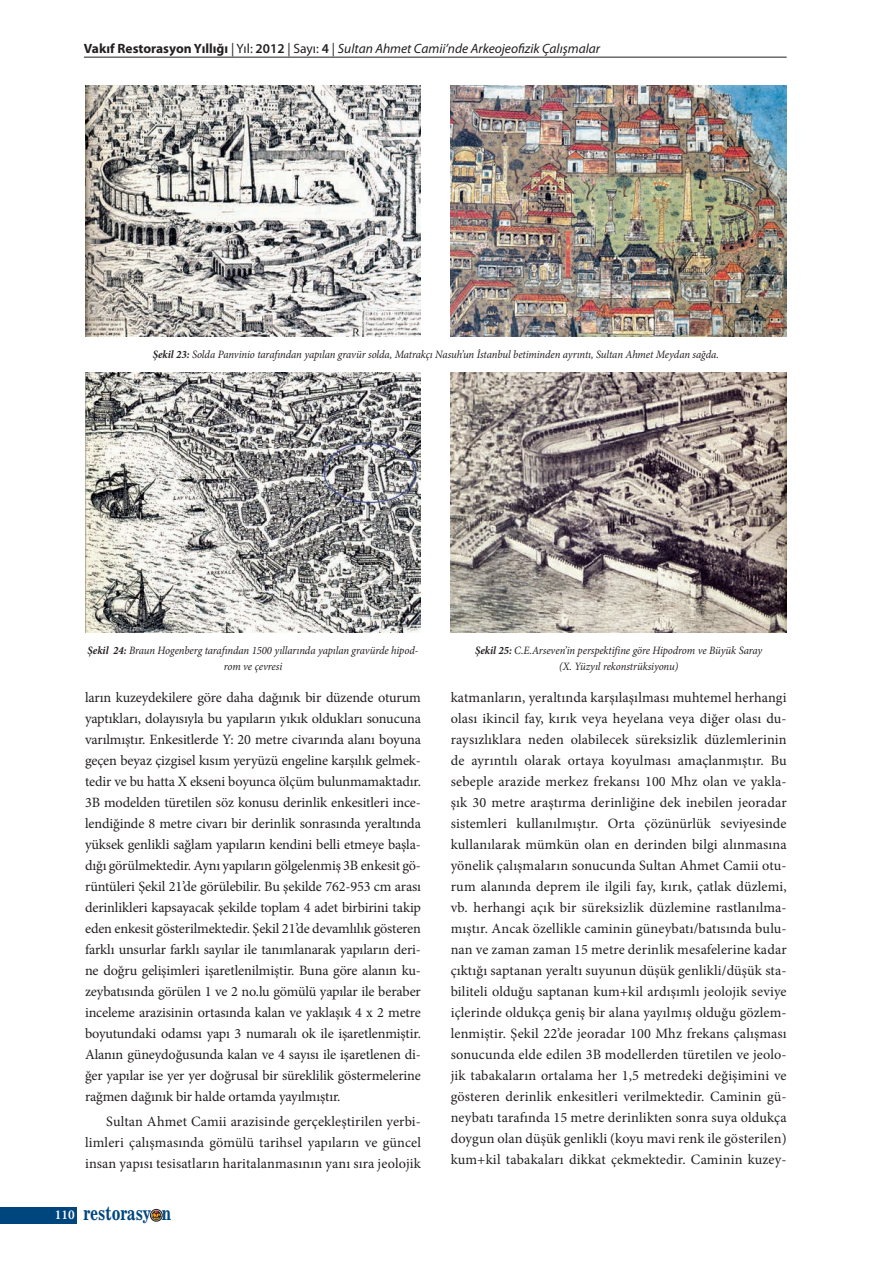
<style>
.page{position:relative;width:893px;height:1263px;background:#fff}
.page>*{position:absolute;margin:0;border:0;box-sizing:border-box;transform-origin:0 0}
.t1{font:17.7px "News 701 BT Bold A";color:#00467e;scale:.8 1}
.t2{font:14.25px/21px "Minion Pro";letter-spacing:.005em;color:#231f20;text-align:justify}
.t3{font:italic 13.5px "Myriad Pro";color:#231f20}
.t4{font:italic 11.25px/16.5px "Minion Pro";letter-spacing:-.01em;color:#231f20;text-align:center;scale:.95 1}
.s1{font-weight:700;font-style:normal}
.s2{font-style:normal}
.s3{font-weight:600;font-style:normal}
.s4{font-weight:700}
.s5{font-family:"Minion Pro";font-weight:600;font-size:13.5px;color:#fff}
</style>
<div class="page">
<hr style="left:84px;top:57px;width:703px;height:1px;background:#231f20">
<div style="left:0;top:1207px;width:77px;height:16px;background:#00467e"></div>
<div style="left:150px;top:1209px;width:12px;height:12px;border:1px solid #231f20;border-radius:50%"></div>
<svg style="left:151px;top:1210px;width:11px;height:11px"></svg>
<img style="left:85px;top:85px;width:336px;height:251px">
<img style="left:451px;top:85px;width:336px;height:251px">
<img style="left:85px;top:373px;width:336px;height:259px">
<img style="left:451px;top:373px;width:336px;height:259px">
<p class="t3" style="left:84px;top:41px;width:518px"><span class="s1">Vakıf Restorasyon Yıllığı</span> <span class="s2">| Yıl:</span> <span class="s3">2012</span> <span class="s2">| Sayı:</span> <span class="s3">4</span> <span class="s2">|</span> Sultan Ahmet Camii’nde Arkeojeofizik Çalışmalar</p>
<p class="t4" style="left:153px;top:346px;width:597px"><span class="s4">Şekil 23:</span> Solda Panvinio tarafından yapılan gravür solda, Matrakçı Nasuh’un İstanbul betiminden ayrıntı, Sultan Ahmet Meydan sağda.</p>
<p class="t4" style="left:88px;top:642px;width:350px"><span class="s4">Şekil 24:</span> Braun Hogenberg tarafından 1500 yıllarında yapılan gravürde hipod&shy;rom ve çevresi</p>
<p class="t4" style="left:475px;top:642px;width:304px"><span class="s4">Şekil 25:</span> C.E.Arseven’in perspektifine göre Hipodrom ve Büyük Saray (X. Yüzyıl rekonstrüksiyonu)</p>
<p class="t2" style="left:85px;top:687px;width:337px">ların kuzeydekilere göre daha dağınık bir düzende oturum yaptıkları, dolayısıyla bu yapıların yıkık oldukları sonucuna varılmıştır. Enkesitlerde Y: 20 metre civarında alanı boyuna geçen beyaz çizgisel kısım yeryüzü engeline karşılık gelmek&shy;tedir ve bu hatta X ekseni boyunca ölçüm bulunmamaktadır.<br>3B modelden türetilen söz konusu derinlik enkesitleri ince&shy;lendiğinde 8 metre civarı bir derinlik sonrasında yeraltında yüksek genlikli sağlam yapıların kendini belli etmeye başla&shy;dığı görülmektedir. Aynı yapıların gölgelenmiş 3B enkesit gö&shy;rüntüleri Şekil 21’de görülebilir. Bu şekilde 762-953 cm arası derinlikleri kapsayacak şekilde toplam 4 adet birbirini takip eden enkesit gösterilmektedir. Şekil 21’de devamlılık gösteren farklı unsurlar farklı sayılar ile tanımlanarak yapıların deri&shy;ne doğru gelişimleri işaretlenilmiştir. Buna göre alanın ku&shy;zeybatısında görülen 1 ve 2 no.lu gömülü yapılar ile beraber inceleme arazisinin ortasında kalan ve yaklaşık 4 x 2 metre boyutundaki odamsı yapı 3 numaralı ok ile işaretlenmiştir.<br>Alanın güneydoğusunda kalan ve 4 sayısı ile işaretlenen di&shy;ğer yapılar ise yer yer doğrusal bir süreklilik göstermelerine rağmen dağınık bir halde ortamda yayılmıştır.</p>
<p class="t2" style="left:85px;top:1111px;width:337px;text-indent:21px">Sultan Ahmet Camii arazisinde gerçekleştirilen yerbi&shy;limleri çalışmasında gömülü tarihsel yapıların ve güncel insan yapısı tesisatların haritalanmasının yanı sıra jeolojik</p>
<p class="t1" style="left:55px;top:1203px;width:147px"><span class="s5">110</span> restorasy n</p>
<p class="t2" style="left:451px;top:687px;width:337px">katmanların, yeraltında karşılaşılması muhtemel herhangi olası ikincil fay, kırık veya heyelana veya diğer olası du&shy;raysızlıklara neden olabilecek süreksizlik düzlemlerinin de ayrıntılı olarak ortaya koyulması amaçlanmıştır. Bu sebeple arazide merkez frekansı 100 Mhz olan ve yakla&shy;şık 30 metre araştırma derinliğine dek inebilen jeoradar sistemleri kullanılmıştır. Orta çözünürlük seviyesinde kullanılarak mümkün olan en derinden bilgi alınmasına yönelik çalışmaların sonucunda Sultan Ahmet Camii otu&shy;rum alanında deprem ile ilgili fay, kırık, çatlak düzlemi, vb. herhangi açık bir süreksizlik düzlemine rastlanılma&shy;mıştır. Ancak özellikle caminin güneybatı/batısında bulu&shy;nan ve zaman zaman 15 metre derinlik mesafelerine kadar çıktığı saptanan yeraltı suyunun düşük genlikli/düşük sta&shy;biliteli olduğu saptanan kum+kil ardışımlı jeolojik seviye içlerinde oldukça geniş bir alana yayılmış olduğu gözlem&shy;lenmiştir. Şekil 22’de jeoradar 100 Mhz frekans çalışması sonucunda elde edilen 3B modellerden türetilen ve jeolo&shy;jik tabakaların ortalama her 1,5 metredeki değişimini ve gösteren derinlik enkesitleri verilmektedir. Caminin gü&shy;neybatı tarafında 15 metre derinlikten sonra suya oldukça doygun olan düşük genlikli (koyu mavi renk ile gösterilen) kum+kil tabakaları dikkat çekmektedir. Caminin kuzey-</p>
</div>
